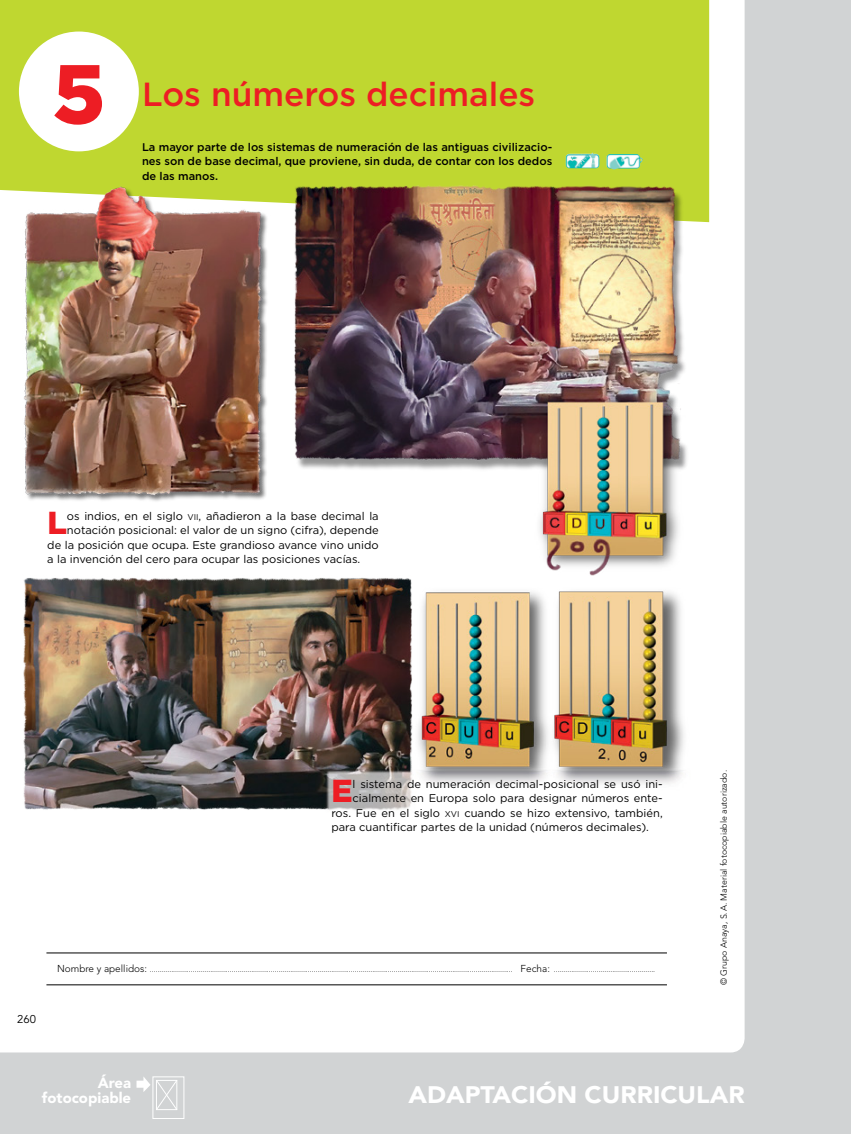
<style>
.page{position:relative;width:851px;height:1134px;background:#fff}
.page>*{position:absolute;margin:0;border:0;box-sizing:border-box;transform-origin:0 0}
.t1{font:900 83.5px "Gotham";color:#ed1d24}
.t2{font:500 33.38px "Gotham";color:#ed1d24}
.t3{font:900 31.75px "Gotham";color:#ed1d24}
.t4{font:900 23.75px "Avenir LT Std";color:#fff;scale:1.06 1}
.t5{font:900 14.88px/14.9px "Avenir LT Std";color:#fff;text-align:right}
.t6{font:11.25px "Avenir LT Std";color:#000}
.t7{font:11.12px "Gotham";color:#000}
.t8{font:500 11.12px/14.5px "Gotham";color:#000;text-align:justify}
.t9{font:300 8.75px "Avenir LT Std";color:#000}
.t10{font:300 7.5px "Avenir LT Std";color:#000}
.s1{font-size:8.38px}
.s2{font-size:10px}
</style>
<div class="page">
<div style="left:0;top:0;width:850px;height:1134px;background:#d1d3d4"></div>
<div style="left:0;top:0;width:744px;height:1052px;background:#fff"></div>
<div style="left:152px;top:1076px;width:32px;height:43px;border:1px solid #fff"></div>
<svg style="left:136px;top:1076px;width:42px;height:35px"></svg>
<hr style="left:46px;top:953px;width:620px;height:1px;background:#000">
<hr style="left:46px;top:984px;width:620px;height:1px;background:#000">
<img style="left:0;top:0;width:709px;height:913px">
<div style="left:19px;top:32px;width:120px;height:119px;background:#fff;border-radius:50%"></div>
<img style="left:565px;top:153px;width:34px;height:15px">
<img style="left:606px;top:154px;width:36px;height:15px">
<p class="t1" style="left:53px;top:36px;width:54px">5</p>
<p class="t2" style="left:142px;top:73px;width:394px">Los números decimales</p>
<p class="t8" style="left:142px;top:139px;width:412px">La mayor parte de los sistemas de numeración de las antiguas civilizacio&shy;nes son de base decimal, que proviene, sin duda, de contar con los dedos de las manos.</p>
<p class="t3" style="left:47px;top:501px;width:21px">L</p>
<p class="t7" style="left:67px;top:509px;width:313px">os indios, en el siglo <span class="s1">VII</span>, añadieron a la base decimal la</p>
<p class="t7" style="left:67px;top:523px;width:313px">notación posicional: el valor de un signo (cifra), depende</p>
<p class="t7" style="left:47px;top:538px;width:333px">de la posición que ocupa. Este grandioso avance vino unido</p>
<p class="t7" style="left:47px;top:552px;width:314px">a la invención del cero para ocupar las posiciones vacías.</p>
<p class="t3" style="left:331px;top:769px;width:23px">E</p>
<p class="t7" style="left:352px;top:777px;width:311px">l sistema de numeración decimal-posicional se usó ini-</p>
<p class="t7" style="left:352px;top:791px;width:311px">cialmente en Europa solo para designar números ente-</p>
<p class="t7" style="left:331px;top:806px;width:333px">ros. Fue en el siglo <span class="s1">XVI</span> cuando se hizo extensivo, también,</p>
<p class="t7" style="left:331px;top:820px;width:319px">para cuantificar partes de la unidad (números decimales).</p>
<p class="t6" style="left:17px;top:1013px;width:20px">260</p>
<p class="t10" style="left:57px;top:965px;width:599px"><span class="s2">Nombre y apellidos:</span> .......................................................................................................................................................................................... <span class="s2">Fecha:</span> ....................................................</p>
<p class="t9" style="left:718px;top:985px;width:217px;rotate:-90deg">© Grupo Anaya, S.A. Material fotocopiable autorizado.</p>
<h3 class="t5" style="left:42px;top:1075px;width:91px">Área fotocopiable</h3>
<h3 class="t4" style="left:408px;top:1080px;width:318px">ADAPTACIÓN CURRICULAR</h3>
</div>
